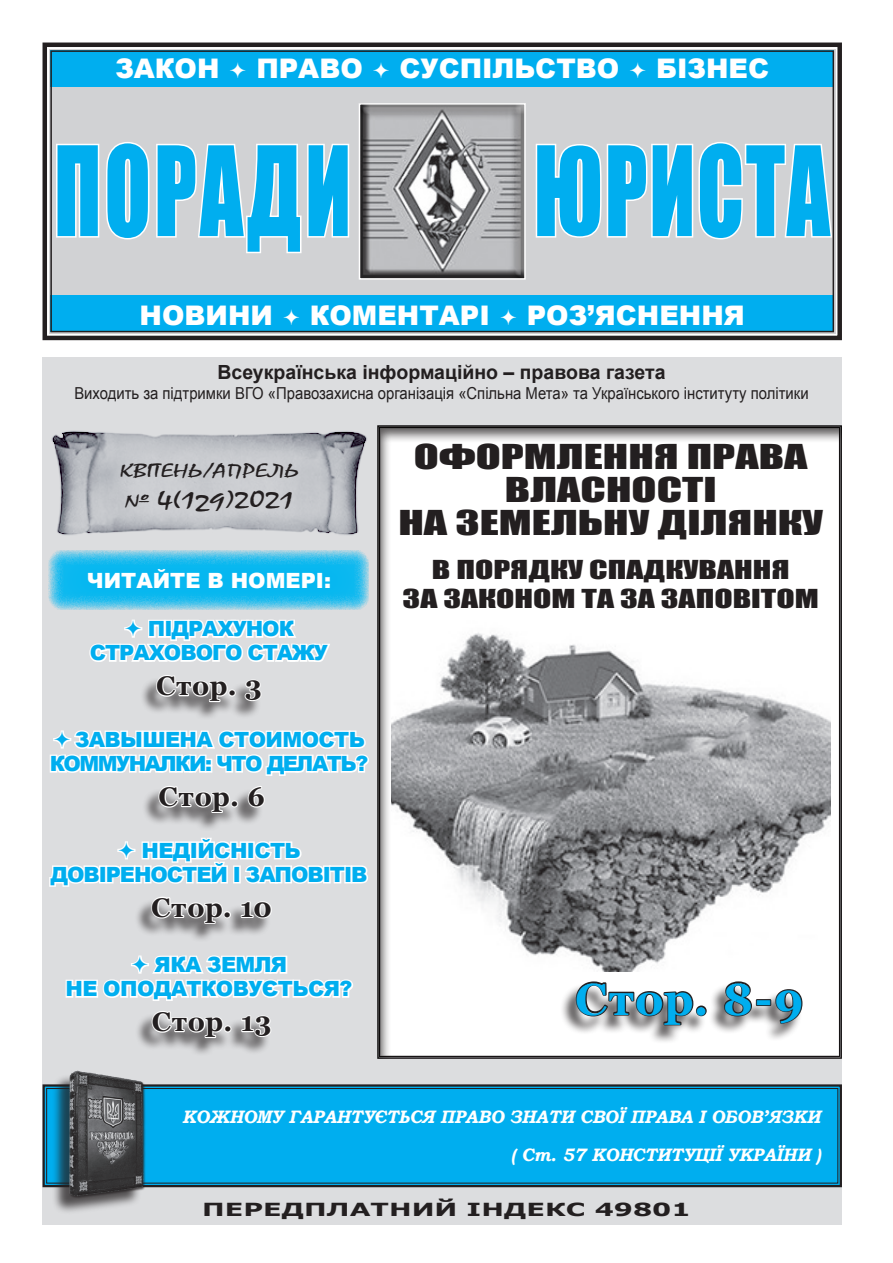
<style>
.page{position:relative;width:893px;height:1263px;background:#fff}
.page>*{position:absolute;margin:0;border:0;box-sizing:border-box;transform-origin:0 0}
.t1{font:114.75px "Impact";letter-spacing:.03em;color:#00aeef;scale:.74 1}
.t2{font:700 45px "Georgia";color:#00aeef}
.t3{font:31.5px/33px "Impact";color:#231f20;text-align:center;scale:1.46 1}
.t4{font:900 27px "Arial";color:#fff}
.t5{font:700 27px "Georgia";letter-spacing:.04em;color:#231f20}
.t6{font:24px/28.8px "Impact";color:#231f20;text-align:center;scale:1.4 1}
.t7{font:24px "Mistral";color:#231f20;scale:1.5 1}
.t8{font:900 21px/24px "Arial";letter-spacing:-.05em;color:#00aeef}
.t9{font:900 21px/24px "Arial";letter-spacing:-.07em;color:#00aeef;text-align:right}
.t10{font:900 21px/24px "Arial";letter-spacing:-.03em;color:#00aeef}
.t11{font:900 21px "Arial";color:#fff}
.t12{font:700 19.5px "Arial";color:#231f20}
.t13{font:19.5px "Mistral";color:#231f20;scale:1.5 1}
.t14{font:italic 700 18px/37.8px "Bookman Old Style";letter-spacing:-.01em;color:#fff;text-align:right}
.t15{font:700 18px "Verdana";color:#231f20;scale:1.5 1}
.t16{font:16.5px "Arial";color:#231f20;scale:.9 1}
.s1{font-size:18px}
</style>
<div class="page">
<div style="left:49px;top:49px;width:787px;height:285px;background:#d1d2d4"></div>
<div style="left:43px;top:408px;width:799px;height:817px;background:#dcdddf"></div>
<div style="left:372px;top:421px;width:471px;height:639px;background:#231f20;opacity:.75"></div>
<div style="left:50px;top:50px;width:784px;height:37px;background:#00aeef"></div>
<div style="left:50px;top:296px;width:784px;height:36px;background:#00aeef"></div>
<div style="left:43px;top:43px;width:799px;height:297px;border:4px solid #231f20"></div>
<svg style="left:42px;top:1083px;width:800px;height:105px;background:#06a6e2"></svg>
<div style="left:46px;top:1088px;width:792px;height:95px;border:1px solid #231f20"></div>
<div style="left:52px;top:1074px;width:90px;height:141px;background:#231f20;opacity:.75"></div>
<img style="left:64px;top:1070px;width:85px;height:129px">
<div style="left:43px;top:357px;width:799px;height:60px;background:#dcdddf"></div>
<svg style="left:56px;top:142px;width:293px;height:111px"></svg>
<svg style="left:535px;top:142px;width:296px;height:98px"></svg>
<svg style="left:48px;top:550px;width:321px;height:60px;background:#30beec"></svg>
<img style="left:52px;top:431px;width:315px;height:104px">
<div style="left:50px;top:50px;width:784px;height:282px;border:2px solid #231f20"></div>
<div style="left:139px;top:678px;width:122px;height:43px;background:#231f20;opacity:.75"></div>
<svg style="left:155px;top:675px;width:82px;height:28px"></svg>
<svg style="left:243px;top:678px;width:19px;height:25px"></svg>
<div style="left:142px;top:789px;width:122px;height:43px;background:#231f20;opacity:.75"></div>
<svg style="left:157px;top:786px;width:83px;height:28px"></svg>
<svg style="left:247px;top:786px;width:18px;height:23px"></svg>
<div style="left:135px;top:899px;width:136px;height:44px;background:#231f20;opacity:.75"></div>
<svg style="left:150px;top:896px;width:83px;height:29px"></svg>
<svg style="left:240px;top:900px;width:32px;height:20px"></svg>
<div style="left:135px;top:1014px;width:136px;height:43px;background:#231f20;opacity:.75"></div>
<svg style="left:150px;top:1011px;width:83px;height:28px"></svg>
<svg style="left:240px;top:1014px;width:32px;height:24px"></svg>
<div style="left:358px;top:103px;width:168px;height:177px;background:#231f20;opacity:.75"></div>
<div style="left:359px;top:103px;width:167px;height:177px;border:2px solid #fff"></div>
<div style="left:559px;top:983px;width:243px;height:61px;background:#231f20;opacity:.75"></div>
<svg style="left:575px;top:980px;width:133px;height:46px;background:#adabac"></svg>
<svg style="left:723px;top:980px;width:30px;height:37px"></svg>
<div style="left:756px;top:999px;width:15px;height:7px;border:2px solid #231f20"></div>
<svg style="left:774px;top:988px;width:29px;height:37px"></svg>
<img style="left:391px;top:620px;width:439px;height:351px">
<svg style="left:89px;top:619px;width:241px;height:43px"></svg>
<svg style="left:50px;top:712px;width:319px;height:64px"></svg>
<svg style="left:49px;top:838px;width:319px;height:49px"></svg>
<svg style="left:65px;top:937px;width:288px;height:64px"></svg>
<h3 class="t4" style="left:115px;top:49px;width:106px">ЗАКОН</h3>
<h3 class="t4" style="left:256px;top:49px;width:108px">ПРАВО</h3>
<h3 class="t4" style="left:400px;top:49px;width:221px">СУСПІЛЬСТВО</h3>
<h3 class="t4" style="left:656px;top:49px;width:115px">БІЗНЕС</h3>
<h1 class="t1" style="left:54px;top:102px;width:403px">ПОРАДИ</h1>
<h1 class="t1" style="left:534px;top:102px;width:402px">ЮРИСТА</h1>
<h3 class="t4" style="left:140px;top:295px;width:135px">НОВИНИ</h3>
<h3 class="t4" style="left:310px;top:295px;width:182px">КОМЕНТАРІ</h3>
<h3 class="t4" style="left:527px;top:295px;width:220px">РОЗ’ЯСНЕННЯ</h3>
<p class="t12" style="left:217px;top:360px;width:450px">Всеукраїнська інформаційно – правова газета</p>
<p class="t16" style="left:74px;top:382px;width:817px">Виходить за підтримки ВГО «Правозахисна організація «Спільна Мета» та Українського інституту політики</p>
<p class="t13" style="left:120px;top:459px;width:121px">КВІТЕНЬ/АПРЕЛЬ</p>
<h3 class="t7" style="left:125px;top:485px;width:114px"><span class="s1">№</span> 4(129)2021</h3>
<p class="t11" style="left:87px;top:565px;width:246px">ЧИТАЙТЕ В НОМЕРІ:</p>
<p class="t8" style="left:90px;top:616px;width:240px;text-indent:58px">ПІДРАХУНОК<br>СТРАХОВОГО СТАЖУ</p>
<h3 class="t5" style="left:156px;top:671px;width:107px">Стор. 3</h3>
<p class="t9" style="left:50px;top:727px;width:320px">ЗАВЫШЕНА СТОИМОСТЬ<br>КОММУНАЛКИ: ЧТО ДЕЛАТЬ?</p>
<h3 class="t5" style="left:159px;top:781px;width:108px">Стор. 6</h3>
<p class="t8" style="left:50px;top:838px;width:319px;text-indent:91px">НЕДІЙСНІСТЬ<br>ДОВІРЕНОСТЕЙ І ЗАПОВІТІВ</p>
<h3 class="t5" style="left:151px;top:892px;width:122px">Стор. 10</h3>
<p class="t10" style="left:66px;top:952px;width:288px;text-indent:89px">ЯКА ЗЕМЛЯ<br>НЕ ОПОДАТКОВУЄТЬСЯ?</p>
<h3 class="t5" style="left:152px;top:1006px;width:121px">Стор. 13</h3>
<h3 class="t3" style="left:398px;top:440px;width:292px">ОФОРМЛЕННЯ ПРАВА<br>ВЛАСНОСТІ<br>НА ЗЕМЕЛЬНУ ДІЛЯНКУ</h3>
<h3 class="t6" style="left:403px;top:555px;width:299px">В ПОРЯДКУ СПАДКУВАННЯ<br>ЗА ЗАКОНОМ ТА ЗА ЗАПОВІТОМ</h3>
<h2 class="t2" style="left:575px;top:973px;width:230px">Стор. 8-9</h2>
<p class="t14" style="left:182px;top:1098px;width:640px">КОЖНОМУ ГАРАНТУЄТЬСЯ ПРАВО ЗНАТИ СВОЇ ПРАВА І ОБОВ’ЯЗКИ ( Ст. 57 КОНСТИТУЦІЇ УКРАЇНИ )</p>
<p class="t15" style="left:202px;top:1198px;width:327px">ПЕРЕДПЛАТНИЙ ІНДЕКС 49801</p>
</div>
